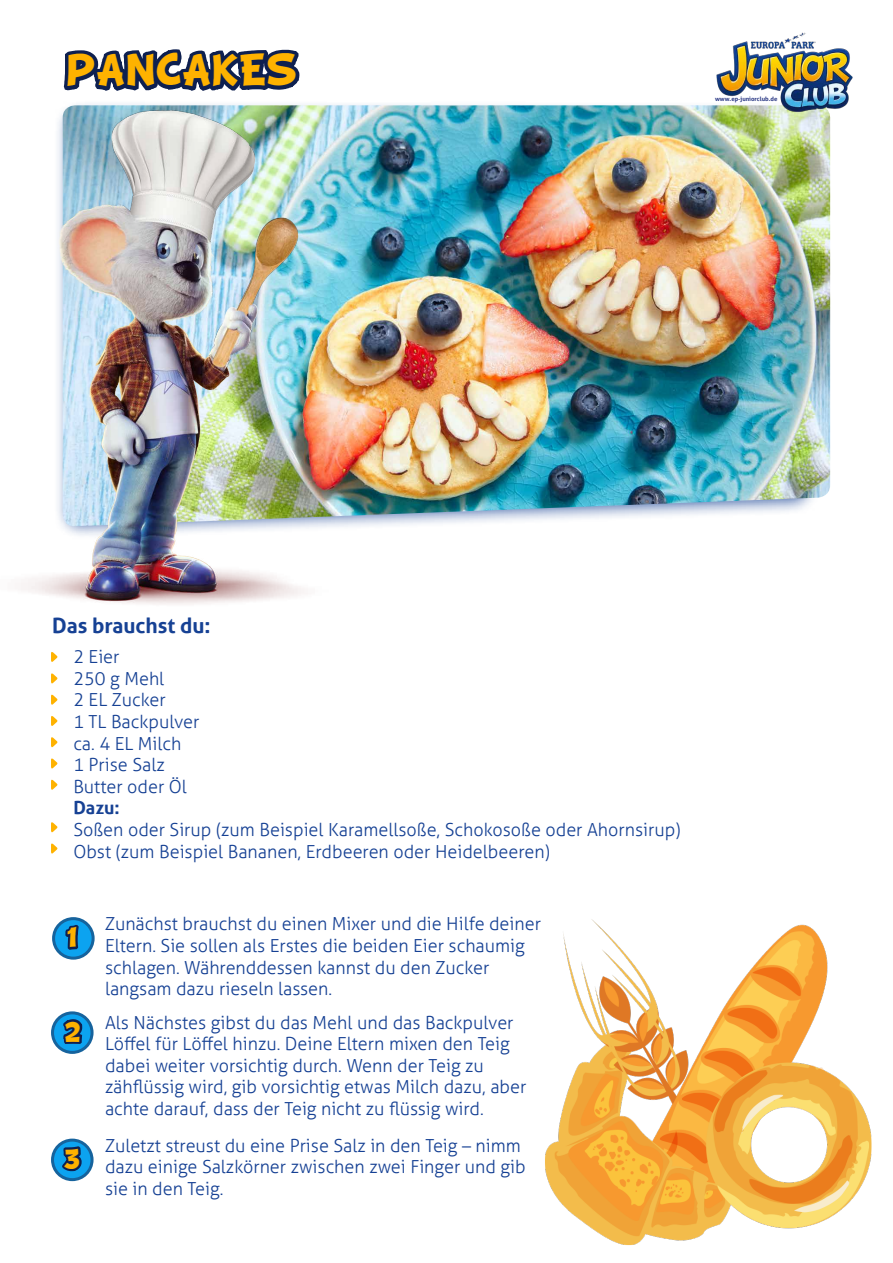
<style>
.page{position:relative;width:893px;height:1263px;background:#fff}
.page>*{position:absolute;margin:0;border:0;box-sizing:border-box;transform-origin:0 0}
.t1{font:36px "EPJC Cartoon Shout";color:#feb200}
.t2{font:22.5px "EPJC Cartoon Shout";color:#feb200}
.t3{font:700 21px "Aller";color:#164194}
.t4{font:300 18px/21.6px "Aller";color:#164194}
.t5{font:700 18px "Aller";color:#164194}
.t6{font:700 6px "Aller";color:#273582}
</style>
<div class="page">
<img style="left:303px;top:105px;width:527px;height:421px">
<svg style="left:54px;top:919px;width:39px;height:39px"></svg>
<div style="left:52px;top:917px;width:43px;height:43px;border:3px solid #16639d;border-radius:50%"></div>
<svg style="left:63px;top:921px;width:18px;height:31px"></svg>
<img style="left:716px;top:32px;width:137px;height:81px">
<img style="left:21px;top:106px;width:359px;height:489px">
<img style="left:51px;top:49px;width:252px;height:699px">
<svg style="left:51px;top:758px;width:7px;height:11px"></svg>
<svg style="left:51px;top:779px;width:7px;height:11px"></svg>
<svg style="left:51px;top:822px;width:7px;height:11px"></svg>
<svg style="left:51px;top:843px;width:7px;height:11px"></svg>
<svg style="left:53px;top:1013px;width:39px;height:39px"></svg>
<div style="left:51px;top:1011px;width:43px;height:43px;border:3px solid #16639d;border-radius:50%"></div>
<svg style="left:61px;top:1016px;width:23px;height:38px"></svg>
<svg style="left:53px;top:1140px;width:39px;height:39px"></svg>
<div style="left:51px;top:1138px;width:43px;height:43px;border:3px solid #16639d;border-radius:50%"></div>
<svg style="left:60px;top:1138px;width:24px;height:35px"></svg>
<img style="left:545px;top:919px;width:327px;height:327px">
<h1 class="t1" style="left:66px;top:49px;width:232px">PANCAKES</h1>
<p class="t6" style="left:715px;top:96px;width:64px">www.ep-juniorclub.de</p>
<p class="t3" style="left:52px;top:613px;width:160px">Das brauchst du:</p>
<p class="t4" style="left:73px;top:646px;width:128px">2 Eier<br>250 g Mehl<br>2 EL Zucker<br>1 TL Backpulver ca. 4 EL Milch<br>1 Prise Salz<br>Butter oder Öl</p>
<p class="t5" style="left:73px;top:797px;width:48px">Dazu:</p>
<p class="t4" style="left:73px;top:819px;width:609px">Soßen oder Sirup (zum Beispiel Karamellsoße, Schokosoße oder Ahornsirup)<br>Obst (zum Beispiel Bananen, Erdbeeren oder Heidelbeeren)</p>
<p class="t2" style="left:67px;top:924px;width:12px">1</p>
<p class="t4" style="left:105px;top:913px;width:438px">Zunächst brauchst du einen Mixer und die Hilfe deiner Eltern. Sie sollen als Erstes die beiden Eier schaumig schlagen. Währenddessen kannst du den Zucker langsam dazu rieseln lassen.</p>
<p class="t2" style="left:65px;top:1019px;width:18px">2</p>
<p class="t4" style="left:105px;top:1011px;width:423px">Als Nächstes gibst du das Mehl und das Backpulver Löffel für Löffel hinzu. Deine Eltern mixen den Teig dabei weiter vorsichtig durch. Wenn der Teig zu zähflüssig wird, gib vorsichtig etwas Milch dazu, aber achte darauf, dass der Teig nicht zu flüssig wird.</p>
<p class="t2" style="left:64px;top:1146px;width:18px">3</p>
<p class="t4" style="left:105px;top:1135px;width:422px">Zuletzt streust du eine Prise Salz in den Teig – nimm dazu einige Salzkörner zwischen zwei Finger und gib sie in den Teig.</p>
</div>
